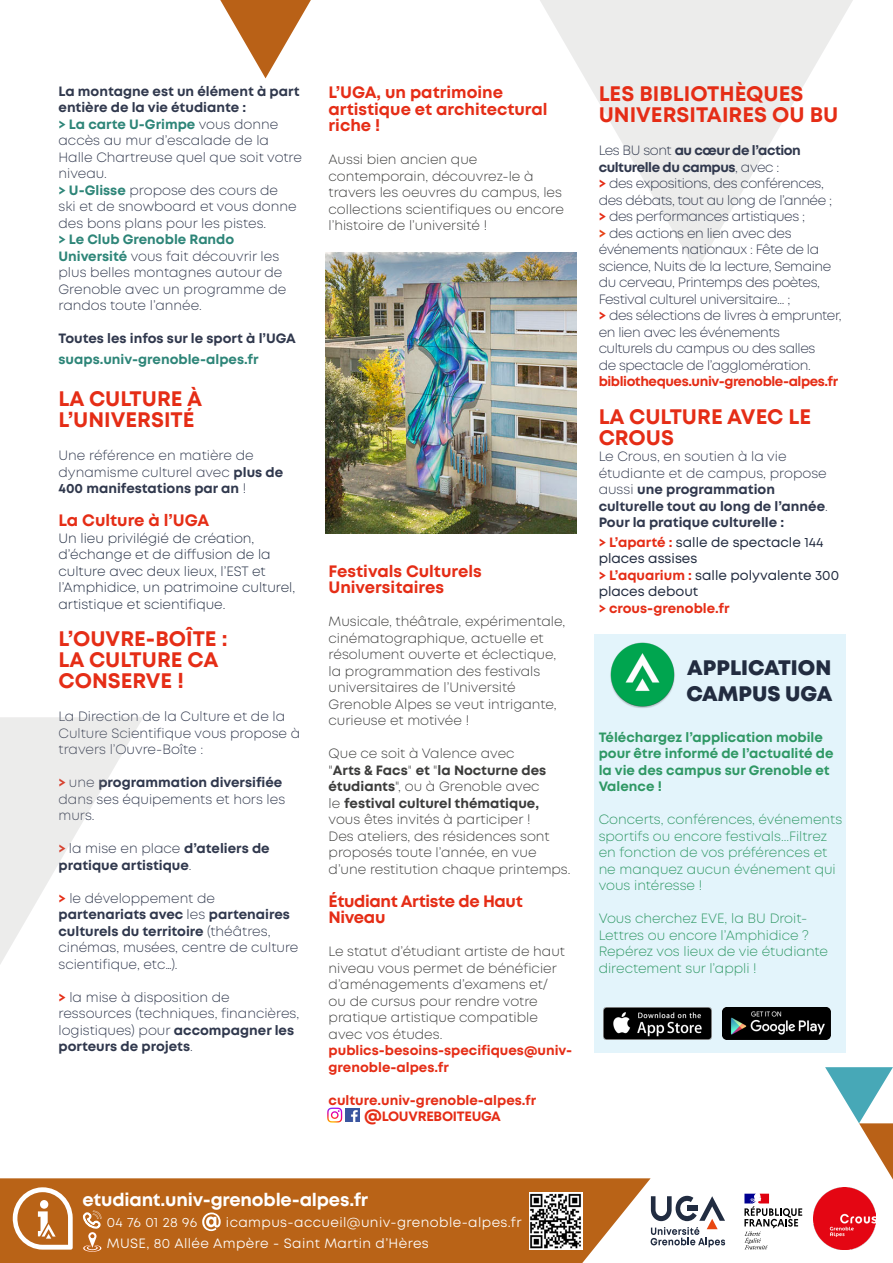
<style>
.page{position:relative;width:893px;height:1263px;background:#fff}
.page>*{position:absolute;margin:0;border:0;box-sizing:border-box;transform-origin:0 0}
.t1{font:700 21px/21px "Mont";color:#e52d16}
.t2{font:800 21px/25.2px "Mont";color:#222c40}
.t3{font:700 18px "Mont";letter-spacing:-.01em;color:#fff}
.t4{font:700 16.5px/16.5px "Mont";color:#e52d16}
.t5{font:700 16.5px/16.5px "Mont";letter-spacing:-.02em;color:#e52d16}
.t6{font:300 13.5px/16.5px "Mont";color:#30384d}
.t7{font:300 13.5px/16.5px "Mont";color:#3c3c3b}
.t8{font:300 13.5px/16.5px "Mont";letter-spacing:-.03em;color:#30384d}
.t9{font:300 13.5px/16.5px "Mont";color:#2f9865}
.t10{font:700 13.5px/16.5px "Mont";color:#30384d}
.t11{font:300 13.5px/16.5px "Mont";color:#212c41}
.t12{font:700 13.5px/16.5px "Mont";color:#e52d16}
.t13{font:700 13.5px/16.5px "Mont";color:#2f9865}
.t14{font:13.5px/16.5px "Mont";color:#222c40}
.t15{font:13.5px/21px "Mont";letter-spacing:.03em;color:#fff}
.t16{font:700 13.5px "Mont";letter-spacing:-.03em;color:#e52d16}
.t17{font:700 13.5px "Mont";color:#2d8578}
.s1{font-weight:700}
.s2{font-weight:700;color:#2d8578}
.s3{font-weight:700;color:#e52d16}
.s4{color:#e52d16}
.s5{font-weight:300}
.s6{font-size:18px}
.s7{font-weight:700;color:#e74317}
</style>
<div class="page">
<div style="left:594px;top:634px;width:252px;height:418px;background:#e3f4fb"></div>
<svg style="left:540px;top:0;width:313px;height:271px;fill:#ececeb"></svg>
<svg style="left:220px;top:0;width:91px;height:78px"></svg>
<svg style="left:0;top:717px;width:143px;height:247px"></svg>
<img style="left:610px;top:642px;width:65px;height:66px">
<img style="left:325px;top:252px;width:251px;height:282px">
<img style="left:604px;top:1007px;width:108px;height:32px">
<img style="left:723px;top:1008px;width:108px;height:32px">
<svg style="left:825px;top:1067px;width:68px;height:112px"></svg>
<img style="left:346px;top:1108px;width:13px;height:14px">
<img style="left:327px;top:1107px;width:15px;height:15px">
<svg style="left:651px;top:1195px;width:74px;height:52px"></svg>
<svg style="left:744px;top:1194px;width:58px;height:55px"></svg>
<svg style="left:0;top:1178px;width:651px;height:85px;background:#bd6e27"></svg>
<svg style="left:12px;top:1187px;width:61px;height:62px"></svg>
<svg style="left:202px;top:1212px;width:19px;height:19px"></svg>
<img style="left:529px;top:1193px;width:53px;height:56px">
<svg style="left:83px;top:1211px;width:19px;height:41px"></svg>
<img style="left:813px;top:1187px;width:62px;height:62px">
<p class="t6" style="left:59px;top:83px;width:245px"><span class="s1">La montagne est un élément à part entière de la vie étudiante :<br></span><span class="s2">&gt; La carte U-Grimpe</span> vous donne accès au mur d’escalade de la<br>Halle Chartreuse quel que soit votre niveau.<br><span class="s2">&gt; U-Glisse</span> propose des cours de<br>ski et de snowboard et vous donne des bons plans pour les pistes.</p>
<p class="t6" style="left:59px;top:232px;width:229px"><span class="s2">&gt; Le Club Grenoble Rando<br>Université</span> vous fait découvrir les plus belles montagnes autour de<br>Grenoble avec un programme de randos toute l’année.</p>
<p class="t10" style="left:59px;top:330px;width:239px">Toutes les infos sur le sport à l’UGA</p>
<p class="t17" style="left:59px;top:351px;width:202px">suaps.univ-grenoble-alpes.fr</p>
<h1 class="t1" style="left:59px;top:389px;width:145px">LA CULTURE À<br>L’UNIVERSITÉ</h1>
<p class="t6" style="left:59px;top:448px;width:226px">Une référence en matière de dynamisme culturel avec <span class="s1">plus de<br>400 manifestations par an</span> !</p>
<p class="t4" style="left:59px;top:512px;width:152px">La Culture à l’UGA</p>
<p class="t11" style="left:59px;top:530px;width:238px">Un lieu privilégié de création, d’échange et de diffusion de la culture avec deux lieux, l’EST et l’Amphidice, un patrimoine culturel, artistique et scientifique.</p>
<h1 class="t1" style="left:59px;top:629px;width:170px">L’OUVRE-BOÎTE :<br>LA CULTURE CA<br>CONSERVE !</h1>
<p class="t6" style="left:59px;top:709px;width:243px">La Direction de la Culture et de la<br>Culture Scientifique vous propose à travers l’Ouvre-Boîte :</p>
<p class="t6" style="left:59px;top:775px;width:228px"><span class="s3">&gt;</span> une <span class="s1">programmation diversifiée </span>dans ses équipements et hors les murs.</p>
<p class="t10" style="left:59px;top:840px;width:213px"><span class="s4">&gt;</span> <span class="s5">la mise en place</span> d’ateliers de pratique artistique<span class="s5">.</span></p>
<p class="t6" style="left:59px;top:890px;width:241px"><span class="s3">&gt;</span> le développement de <span class="s1">partenariats avec</span> les <span class="s1">partenaires culturels du territoire</span> (théâtres, cinémas, musées, centre de culture scientifique, etc…).</p>
<p class="t6" style="left:59px;top:989px;width:242px"><span class="s3">&gt;</span> la mise à disposition de ressources (techniques, financières, logistiques) pour <span class="s1">accompagner les porteurs de projets</span>.</p>
<p class="t4" style="left:329px;top:84px;width:220px">L’UGA, un patrimoine artistique et architectural riche !</p>
<p class="t7" style="left:329px;top:151px;width:237px">Aussi bien ancien que contemporain, découvrez-le à travers les oeuvres du campus, les collections scientifiques ou encore l’histoire de l’université !</p>
<p class="t4" style="left:329px;top:563px;width:155px">Festivals Culturels<br>Universitaires</p>
<p class="t7" style="left:329px;top:613px;width:238px">Musicale, théâtrale, expérimentale, cinématographique, actuelle et résolument ouverte et éclectique, la programmation des festivals universitaires de l’Université<br>Grenoble Alpes se veut intrigante, curieuse et motivée !</p>
<p class="t7" style="left:329px;top:745px;width:243px">Que ce soit à Valence avec<br>"<span class="s1">Arts &amp; Facs</span>" <span class="s1">et</span> "<span class="s1">la Nocturne des étudiants</span>", ou à Grenoble avec<br>le <span class="s1">festival culturel thématique, </span>vous êtes invités à participer !<br>Des ateliers, des résidences sont proposés toute l’année, en vue d’une restitution chaque printemps.</p>
<p class="t5" style="left:329px;top:893px;width:196px">Étudiant Artiste de Haut<br>Niveau</p>
<p class="t7" style="left:329px;top:943px;width:238px">Le statut d’étudiant artiste de haut niveau vous permet de bénéficier d’aménagements d’examens et/ ou de cursus pour rendre votre pratique artistique compatible avec vos études.</p>
<p class="t12" style="left:329px;top:1042px;width:245px">publics-besoins-specifiques@univ&shy;grenoble-alpes.fr</p>
<p class="t12" style="left:329px;top:1092px;width:209px;text-align:center">culture.univ-grenoble-alpes.fr <span class="s6">@</span>LOUVREBOITEUGA</p>
<h2 class="t3" style="left:83px;top:1188px;width:287px">etudiant.univ-grenoble-alpes.fr</h2>
<p class="t15" style="left:107px;top:1212px;width:92px">04 76 01 28 96</p>
<p class="t15" style="left:107px;top:1212px;width:416px;text-indent:119px">icampus-accueil@univ-grenoble-alpes.fr<br>MUSE, 80 Allée Ampère - Saint Martin d’Hères</p>
<h1 class="t1" style="left:599px;top:84px;width:241px">LES BIBLIOTHÈQUES<br>UNIVERSITAIRES OU BU</h1>
<p class="t8" style="left:599px;top:143px;width:245px">Les BU sont <span class="s1">au cœur de l’action culturelle du campus</span>, avec :<br><span class="s3">&gt;</span> des expositions, des conférences, des débats, tout au long de l’année ; <span class="s3">&gt;</span> des performances artistiques ;<br><span class="s7">&gt;</span> des actions en lien avec des événements nationaux : Fête de la science, Nuits de la lecture, Semaine du cerveau, Printemps des poètes, Festival culturel universitaire... ;<br><span class="s3">&gt;</span> des sélections de livres à emprunter, en lien avec les événements<br>culturels du campus ou des salles<br>de spectacle de l’agglomération.</p>
<p class="t16" style="left:599px;top:373px;width:241px">bibliotheques.univ-grenoble-alpes.fr</p>
<h1 class="t1" style="left:599px;top:406px;width:214px">LA CULTURE AVEC LE<br>CROUS</h1>
<p class="t10" style="left:599px;top:448px;width:231px"><span class="s5">Le Crous, en soutien à la vie étudiante et de campus, propose aussi</span> une programmation culturelle tout au long de l’année<span class="s5">.<br></span>Pour la pratique culturelle :</p>
<p class="t14" style="left:599px;top:534px;width:242px"><span class="s3">&gt; L’aparté :</span> salle de spectacle 144 places assises<br><span class="s3">&gt; L’aquarium :</span> salle polyvalente 300 places debout</p>
<p class="t12" style="left:599px;top:600px;width:132px">&gt; crous-grenoble.fr</p>
<h1 class="t2" style="left:686px;top:656px;width:147px">APPLICATION<br>CAMPUS UGA</h1>
<p class="t13" style="left:599px;top:729px;width:236px">Téléchargez l’application mobile pour être informé de l’actualité de la vie des campus sur Grenoble et<br>Valence !</p>
<p class="t9" style="left:599px;top:811px;width:245px">Concerts, conférences, événements sportifs ou encore festivals...Filtrez en fonction de vos préférences et ne manquez aucun événement qui vous intéresse !</p>
<p class="t9" style="left:599px;top:910px;width:231px">Vous cherchez EVE, la BU Droit-<br>Lettres ou encore l’Amphidice ?<br>Repérez vos lieux de vie étudiante directement sur l’appli !</p>
</div>
